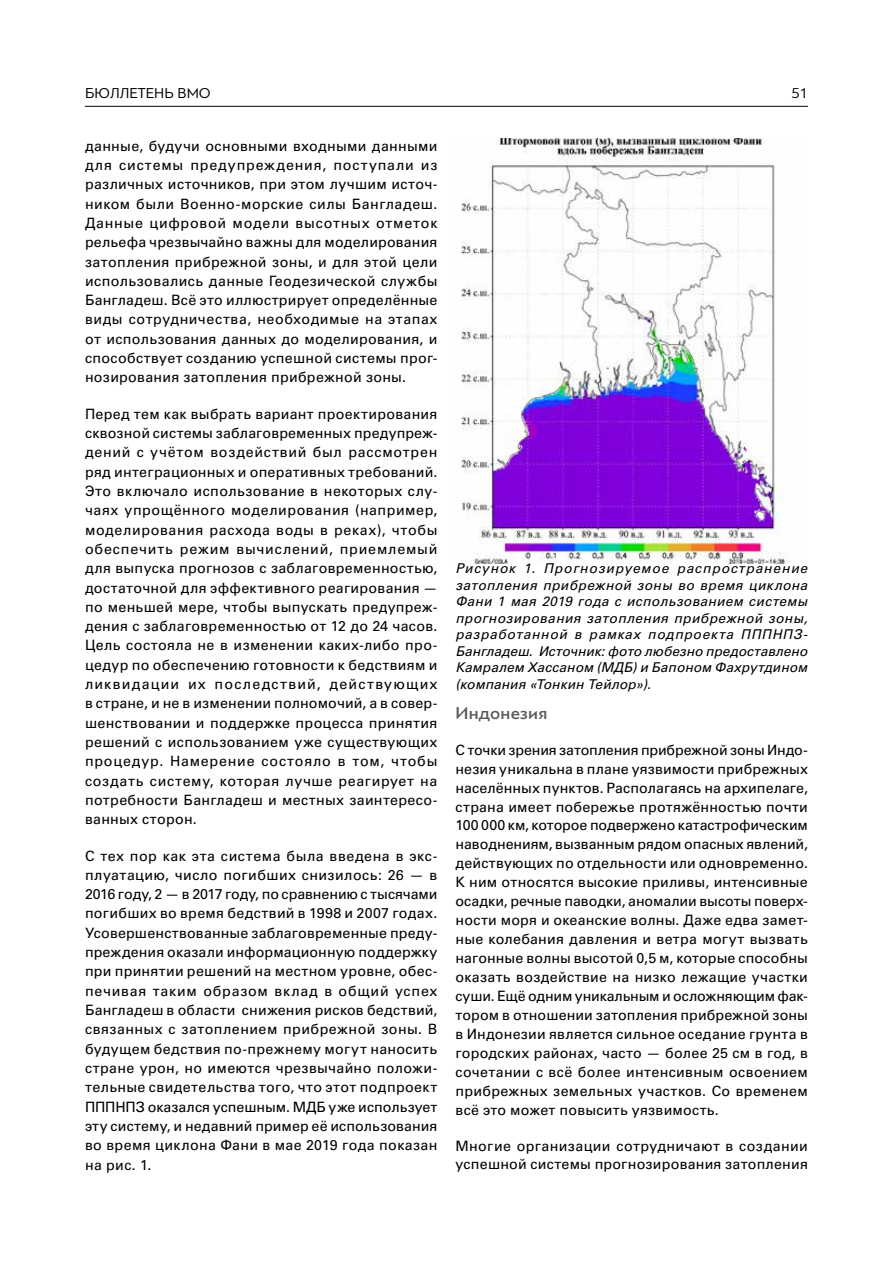
<style>
.page{position:relative;width:893px;height:1263px;background:#fff}
.page>*{position:absolute;margin:0;border:0;box-sizing:border-box;transform-origin:0 0}
.t1{font:500 18px "PF Bague Sans Pro";letter-spacing:.01em;color:#58595b}
.t2{font:15px "PF Bague Sans Pro";color:#000}
.t3{font:14.25px/19.4px "Univers LTCYR 55 Roman";letter-spacing:.02em;color:#000;text-align:justify}
.t4{font:italic 13.5px/16.5px "Univers LTCYR 55";letter-spacing:.015em;color:#000;text-align:justify}
</style>
<div class="page">
<hr style="left:85px;top:106px;width:723px;height:1px;background:#000">
<img style="left:461px;top:138px;width:326px;height:425px">
<p class="t2" style="left:85px;top:84px;width:127px">Бюллетень ВМО</p>
<p class="t2" style="left:791px;top:84px;width:18px">51</p>
<p class="t3" style="left:85px;top:135px;width:354px">данные, будучи основными входными данными для системы предупреждения, поступали из различных источников, при этом лучшим источ&shy;ником были Военно-морские силы Бангладеш.<br>Данные цифровой модели высотных отметок рельефа чрезвычайно важны для моделирования затопления прибрежной зоны, и для этой цели использовались данные Геодезической службы Бангладеш. Всё это иллюстрирует определённые виды сотрудничества, необходимые на этапах от использования данных до моделирования, и способствует созданию успешной системы прог&shy;нозирования затопления прибрежной зоны.</p>
<p class="t3" style="left:85px;top:403px;width:354px">Перед тем как выбрать вариант проектирования сквозной системы заблаговременных предупреж&shy;дений с учётом воздействий был рассмотрен ряд интеграционных и оперативных требований.<br>Это включало использование в некоторых слу&shy;чаях упрощённого моделирования (например, моделирования расхода воды в реках), чтобы обеспечить режим вычислений, приемлемый для выпуска прогнозов с заблаговременностью, достаточной для эффективного реагирования — по меньшей мере, чтобы выпускать предупреж&shy;дения с заблаговременностью от 12 до 24 часов.<br>Цель состояла не в изменении каких-либо про&shy;цедур по обеспечению готовности к бедствиям и ликвидации их последствий, действующих в стране, и не в изменении полномочий, а в совер&shy;шенствовании и поддержке процесса принятия решений с использованием уже существующих процедур. Намерение состояло в том, чтобы создать систему, которая лучше реагирует на потребности Бангладеш и местных заинтересо&shy;ванных сторон.</p>
<p class="t3" style="left:85px;top:845px;width:354px">С тех пор как эта система была введена в экс&shy;плуатацию, число погибших снизилось: 26 — в 2016 году, 2 — в 2017 году, по сравнению с тысячами погибших во время бедствий в 1998 и 2007 годах.<br>Усовершенствованные заблаговременные преду&shy;преждения оказали информационную поддержку при принятии решений на местном уровне, обес&shy;печивая таким образом вклад в общий успех Бангладеш в области снижения рисков бедствий, связанных с затоплением прибрежной зоны. В будущем бедствия по-прежнему могут наносить стране урон, но имеются чрезвычайно положи&shy;тельные свидетельства того, что этот подпроект ПППНПЗ оказался успешным. МДБ уже использует эту систему, и недавний пример её использования во время циклона Фани в мае 2019 года показан на рис. 1.</p>
<p class="t4" style="left:455px;top:560px;width:354px">Рисунок 1. Прогнозируемое распространение затопления прибрежной зоны во время циклона Фани 1 мая 2019 года с использованием системы прогнозирования затопления прибрежной зоны, разработанной в рамках подпроекта ПППНПЗ-Бангладеш. Источник: фото любезно предоставлено Камралем Хассаном (МДБ) и Бапоном Фахрутдином (компания «Тонкин Тейлор»).</p>
<p class="t1" style="left:455px;top:702px;width:93px">Индонезия</p>
<p class="t3" style="left:455px;top:739px;width:354px;line-height:18.9px">С точки зрения затопления прибрежной зоны Индо&shy;незия уникальна в плане уязвимости прибрежных населённых пунктов. Располагаясь на архипелаге, страна имеет побережье протяжённостью почти 100 000 км, которое подвержено катастрофическим наводнениям, вызванным рядом опасных явлений, действующих по отдельности или одновременно.<br>К ним относятся высокие приливы, интенсивные осадки, речные паводки, аномалии высоты поверх&shy;ности моря и океанские волны. Даже едва замет&shy;ные колебания давления и ветра могут вызвать нагонные волны высотой 0,5 м, которые способны оказать воздействие на низко лежащие участки суши. Ещё одним уникальным и осложняющим фак&shy;тором в отношении затопления прибрежной зоны в Индонезии является сильное оседание грунта в городских районах, часто — более 25 см в год, в сочетании с всё более интенсивным освоением прибрежных земельных участков. Со временем всё это может повысить уязвимость.</p>
<p class="t3" style="left:455px;top:1135px;width:354px;line-height:18.9px">Многие организации сотрудничают в создании успешной системы прогнозирования затопления</p>
</div>
